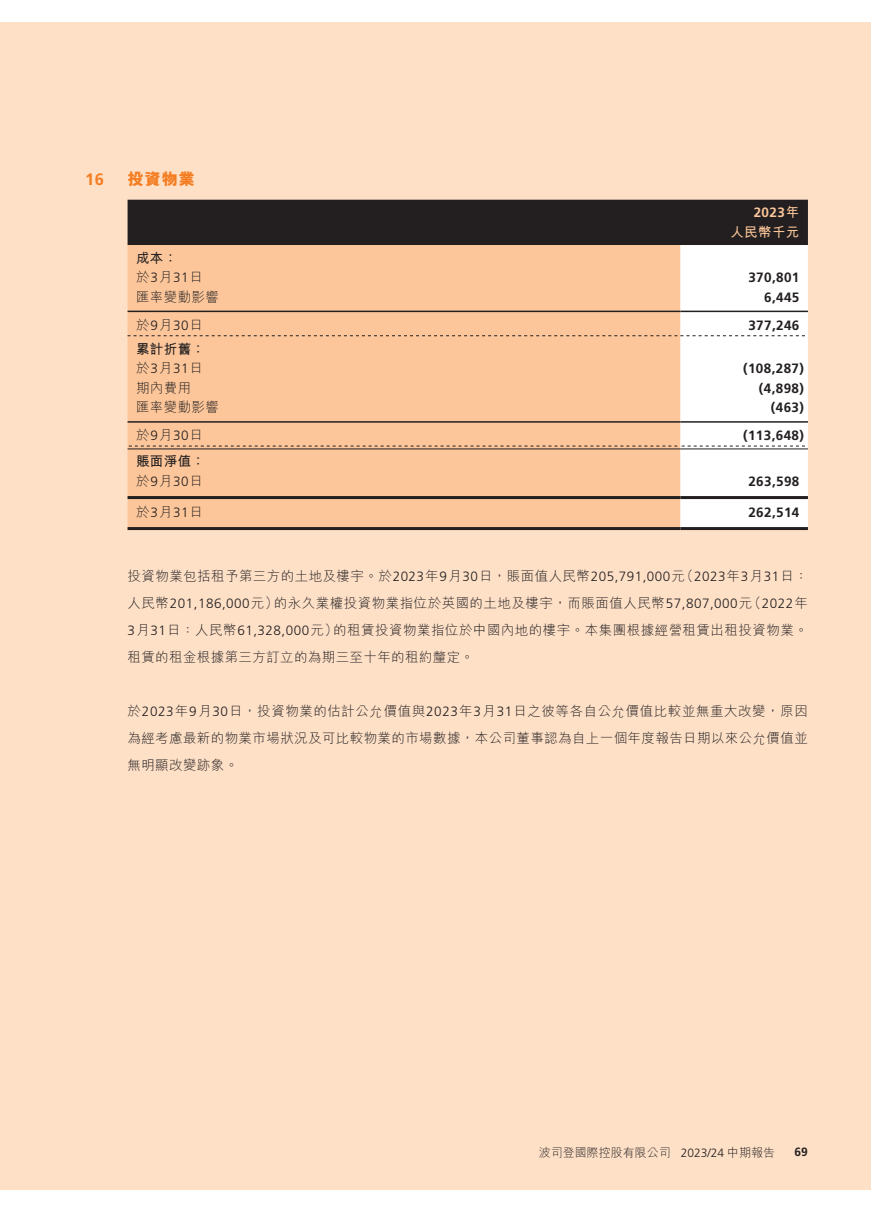
<style>
.page{position:relative;width:893px;height:1212px;background:#fff}
.page>*{position:absolute;margin:0;border:0;box-sizing:border-box;transform-origin:0 0}
.t1{font:800 16.5px "M Hei HK";color:#f47d21}
.t2{font:700 16.5px "Frutiger LT Std";color:#f47d21}
.t3{font:300 13.5px/27px "M Hei HK";letter-spacing:.03em;color:#231f20;text-align:justify}
.t4{font:700 13.5px "Frutiger LT Std";letter-spacing:.03em;color:#231f20}
.t5{font:700 13.5px/19.5px "M Hei HK";letter-spacing:.03em;color:#231f20}
.t6{font:700 13.5px "Frutiger LT Std";color:#fcc69a}
.t7{font:700 13.5px "M Hei HK";letter-spacing:.03em;color:#fcc69a}
.t8{font:300 12px "M Hei HK";color:#231f20}
.t9{font:700 12px "Frutiger LT Std";color:#231f20}
.s1{font-weight:300}
.s2{font-family:"Frutiger LT Std";font-weight:300}
.s3{font-family:"M Hei HK"}
.s4{font-family:"Frutiger LT Std"}
</style>
<div class="page">
<div style="left:0;top:22px;width:871px;height:1168px;background:#fee0c7"></div>
<svg style="left:128px;top:200px;width:680px;height:327px;background:#dbb597"></svg>
<hr style="left:680px;top:448px;width:128px;height:1px;background:#231f20">
<hr style="left:128px;top:496px;width:552px;height:3px;background:#231f20">
<hr style="left:680px;top:496px;width:128px;height:3px;background:#231f20">
<hr style="left:128px;top:527px;width:552px;height:3px;background:#231f20">
<hr style="left:680px;top:527px;width:128px;height:3px;background:#231f20">
<p class="t2" style="left:85px;top:169px;width:20px">16</p>
<p class="t1" style="left:128px;top:170px;width:69px">投資物業</p>
<p class="t5" style="left:136px;top:247px;width:69px">成本：<br><span class="s1">於</span><span class="s2">3</span><span class="s1">月</span><span class="s2">31</span><span class="s1">日</span></p>
<p class="t6" style="left:754px;top:205px;width:47px">2023<span class="s3">年</span></p>
<p class="t7" style="left:730px;top:222px;width:71px">人民幣千元</p>
<p class="t4" style="left:748px;top:270px;width:53px">370,801</p>
<p class="t3" style="left:136px;top:283px;width:84px">匯率變動影響</p>
<p class="t4" style="left:764px;top:289px;width:37px">6,445</p>
<p class="t3" style="left:136px;top:311px;width:69px">於<span class="s4">9</span>月<span class="s4">30</span>日</p>
<p class="t4" style="left:748px;top:317px;width:53px">377,246</p>
<p class="t5" style="left:136px;top:338px;width:71px">累計折舊：<span class="s1">於</span><span class="s2">3</span><span class="s1">月</span><span class="s2">31</span><span class="s1">日</span></p>
<p class="t4" style="left:743px;top:361px;width:62px">(108,287)</p>
<p class="t3" style="left:136px;top:374px;width:57px">期內費用</p>
<p class="t4" style="left:759px;top:380px;width:47px">(4,898)</p>
<p class="t3" style="left:136px;top:394px;width:84px">匯率變動影響</p>
<p class="t4" style="left:771px;top:400px;width:35px">(463)</p>
<p class="t3" style="left:136px;top:422px;width:69px">於<span class="s4">9</span>月<span class="s4">30</span>日</p>
<p class="t4" style="left:743px;top:428px;width:62px">(113,648)</p>
<p class="t5" style="left:136px;top:450px;width:71px">賬面淨值：<span class="s1">於</span><span class="s2">9</span><span class="s1">月</span><span class="s2">30</span><span class="s1">日</span></p>
<p class="t4" style="left:748px;top:473px;width:53px">263,598</p>
<p class="t3" style="left:136px;top:498px;width:69px">於<span class="s4">3</span>月<span class="s4">31</span>日</p>
<p class="t4" style="left:748px;top:504px;width:53px">262,514</p>
<p class="t3" style="left:128px;top:562px;width:682px">投資物業包括租予第三方的土地及樓宇。於<span class="s4">2023</span>年<span class="s4">9</span>月<span class="s4">30</span>日，賬面值人民幣<span class="s4">205,791,000</span>元（<span class="s4">2023</span>年<span class="s4">3</span>月<span class="s4">31</span>日：人民幣<span class="s4">201,186,000</span>元）的永久業權投資物業指位於英國的土地及樓宇，而賬面值人民幣<span class="s4">57,807,000</span>元（<span class="s4">2022</span>年<span class="s4">3</span>月<span class="s4">31</span>日：人民幣<span class="s4">61,328,000</span>元）的租賃投資物業指位於中國內地的樓宇。本集團根據經營租賃出租投資物業。租賃的租金根據第三方訂立的為期三至十年的租約釐定。</p>
<p class="t3" style="left:128px;top:697px;width:682px">於<span class="s4">2023</span>年<span class="s4">9</span>月<span class="s4">30</span>日，投資物業的估計公允價值與<span class="s4">2023</span>年<span class="s4">3</span>月<span class="s4">31</span>日之彼等各自公允價值比較並無重大改變，原因為經考慮最新的物業市場狀況及可比較物業的市場數據，本公司董事認為自上一個年度報告日期以來公允價值並無明顯改變跡象。</p>
<p class="t8" style="left:539px;top:1146px;width:238px">波司登國際控股有限公司 <span class="s4">2023/24</span> 中期報告</p>
<p class="t9" style="left:795px;top:1145px;width:15px">69</p>
</div>
